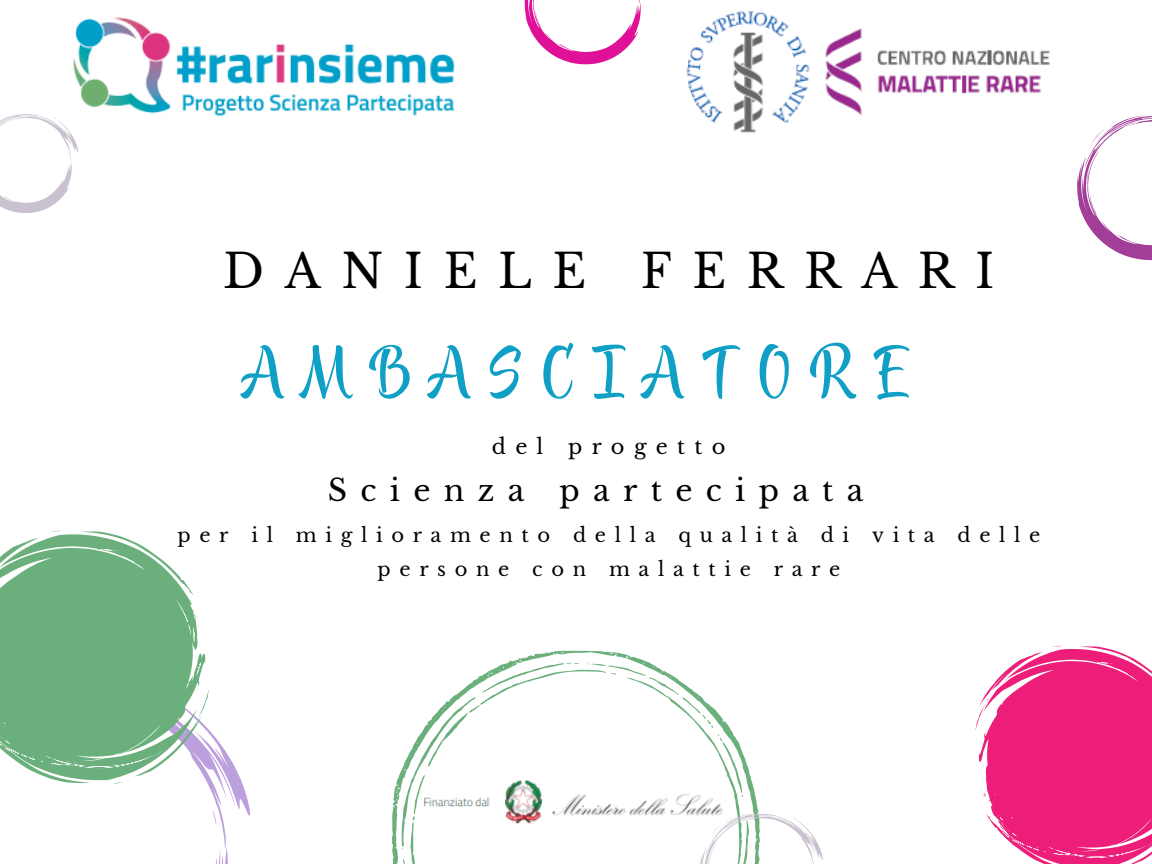
<style>
.page{position:relative;width:1152px;height:864px;background:#fff}
.page>*{position:absolute;margin:0;border:0;box-sizing:border-box;transform-origin:0 0}
.t1{font:79.05px "TT Knickerbockers Script";letter-spacing:.195em;color:#10a0c6}
.t2{font:46.5px "Libre Baskerville";letter-spacing:.445em;color:#000}
.t3{font:30px "Libre Baskerville";letter-spacing:.445em;color:#000}
.t4{font:21px "Libre Baskerville";letter-spacing:.445em;color:#000}
.t5{font:19.5px/33.8px "Libre Baskerville";letter-spacing:.445em;color:#000;text-align:center}
</style>
<div class="page">
<img style="left:73px;top:17px;width:382px;height:99px">
<svg style="left:208px;top:689px;width:42px;height:175px"></svg>
<svg style="left:392px;top:651px;width:367px;height:213px"></svg>
<svg style="left:1077px;top:115px;width:75px;height:145px"></svg>
<svg style="left:525px;top:0;width:116px;height:64px"></svg>
<svg style="left:699px;top:811px;width:124px;height:53px"></svg>
<svg style="left:0;top:112px;width:78px;height:101px"></svg>
<svg style="left:975px;top:646px;width:177px;height:218px"></svg>
<svg style="left:0;top:531px;width:209px;height:253px;fill:#6bb07c"></svg>
<img style="left:686px;top:11px;width:400px;height:139px">
<p class="t2" style="left:223px;top:243px;width:773px">DANIELE FERRARI</p>
<p class="t1" style="left:242px;top:332px;width:670px">AMBASCIATORE</p>
<p class="t4" style="left:492px;top:434px;width:235px">del progetto</p>
<p class="t3" style="left:328px;top:472px;width:537px">Scienza partecipata</p>
<p class="t5" style="left:178px;top:518px;width:864px">per il miglioramento della qualità di vita delle persone con malattie rare</p>
</div>
